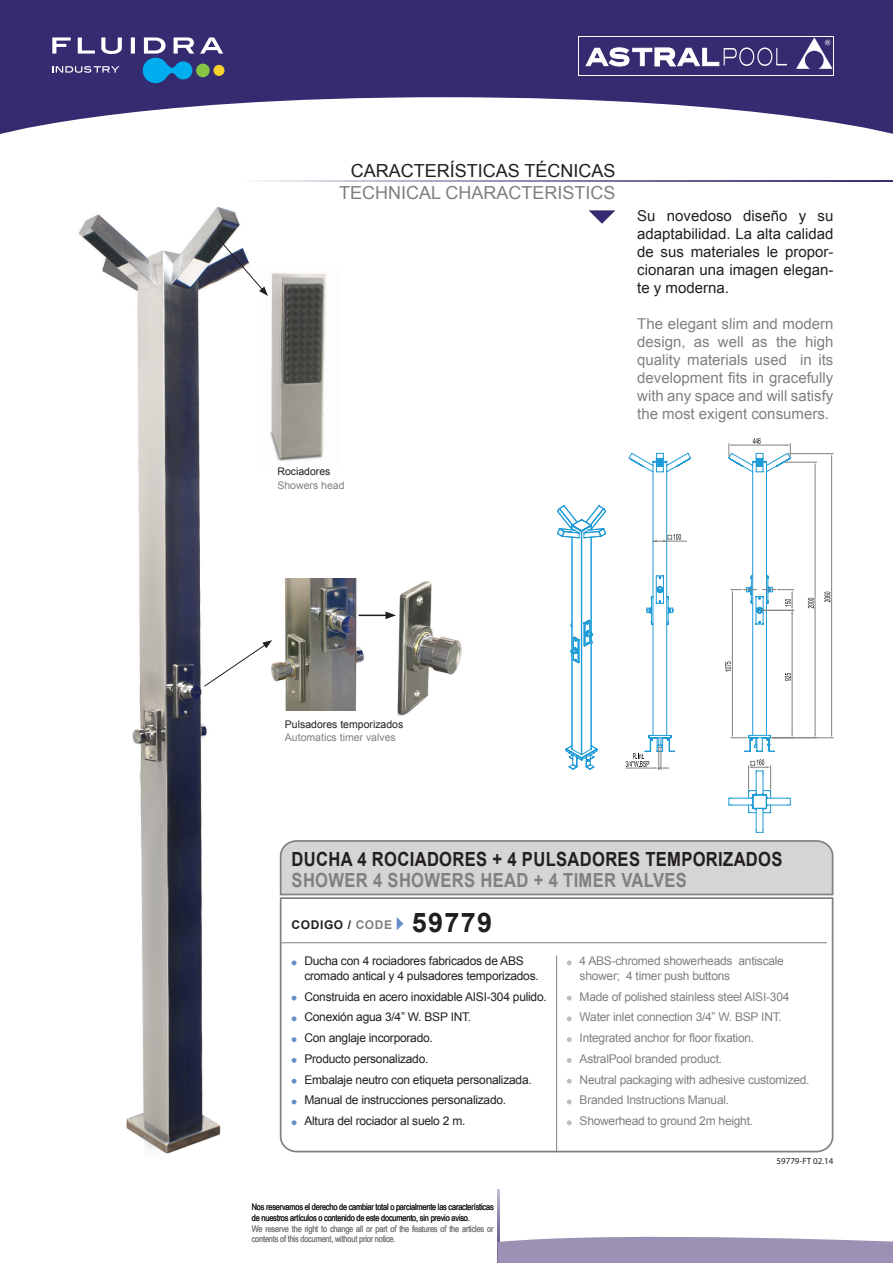
<style>
.page{position:relative;width:893px;height:1263px;background:#fff}
.page>*{position:absolute;margin:0;border:0;box-sizing:border-box;transform-origin:0 0}
.t1{font:700 27px "Arial";letter-spacing:.05em;color:#231f20}
.t2{font:700 19.5px "Arial";letter-spacing:.02em;color:#231f20;scale:.85 1}
.t3{font:700 19.5px "Arial";letter-spacing:.02em;color:#808083;scale:.85 1}
.t4{font:18px "Arial";color:#808083}
.t5{font:18px "Arial";color:#231f20}
.t6{font:15px/18px "Arial";color:#808083;text-align:justify}
.t7{font:15px/18px "Arial";color:#231f20;text-align:justify}
.t8{font:12px/20.9px "Arial";letter-spacing:-.02em;color:#231f20}
.t9{font:12px/20.9px "Arial";letter-spacing:-.02em;color:#808083}
.t10{font:700 12px "Arial";letter-spacing:.05em;color:#231f20}
.t11{font:10.5px "Arial";color:#231f20}
.t12{font:10.5px "Arial";color:#808083}
.t13{font:9px/10.8px "Arial Narrow";letter-spacing:-.02em;color:#231f20}
.t14{font:9px/10.8px "Arial Narrow";letter-spacing:-.02em;color:#808083}
.t15{font:9px "Myriad Pro";color:#231f20}
.s1{color:#808083}
</style>
<div class="page">
<svg style="left:0;top:0;width:893px;height:134px;fill:#352b70"></svg>
<svg style="left:213px;top:65px;width:12px;height:11px"></svg>
<svg style="left:52px;top:37px;width:171px;height:46px;background:#515d91"></svg>
<svg style="left:589px;top:210px;width:26px;height:14px"></svg>
<svg style="left:259px;top:180px;width:634px;height:1px"></svg>
<svg style="left:497px;top:1189px;width:3px;height:41px"></svg>
<div style="left:578px;top:36px;width:255px;height:40px;background:#352b70"></div>
<svg style="left:796px;top:37px;width:36px;height:32px"></svg>
<svg style="left:585px;top:47px;width:202px;height:20px"></svg>
<svg style="left:497px;top:1230px;width:396px;height:33px"></svg>
<img style="left:78px;top:207px;width:240px;height:947px">
<img style="left:397px;top:581px;width:65px;height:135px">
<img style="left:266px;top:578px;width:98px;height:132px">
<svg style="left:359px;top:611px;width:37px;height:8px"></svg>
<svg style="left:279px;top:839px;width:555px;height:57px;background:#d1d1d3"></svg>
<svg style="left:279px;top:896px;width:555px;height:257px"></svg>
<hr style="left:556px;top:955px;width:1px;height:197px;background:#808083">
<hr style="left:282px;top:942px;width:545px;height:1px;background:#808083">
<svg style="left:567px;top:960px;width:5px;height:5px"></svg>
<svg style="left:567px;top:996px;width:5px;height:4px"></svg>
<svg style="left:567px;top:1016px;width:5px;height:5px"></svg>
<svg style="left:567px;top:1037px;width:5px;height:5px"></svg>
<svg style="left:567px;top:1058px;width:5px;height:5px"></svg>
<svg style="left:567px;top:1079px;width:5px;height:5px"></svg>
<svg style="left:567px;top:1099px;width:5px;height:5px"></svg>
<svg style="left:567px;top:1120px;width:5px;height:5px"></svg>
<svg style="left:292px;top:960px;width:4px;height:5px"></svg>
<svg style="left:292px;top:996px;width:4px;height:4px"></svg>
<svg style="left:292px;top:1016px;width:4px;height:5px"></svg>
<svg style="left:292px;top:1037px;width:4px;height:5px"></svg>
<svg style="left:292px;top:1058px;width:4px;height:5px"></svg>
<svg style="left:292px;top:1079px;width:4px;height:5px"></svg>
<svg style="left:292px;top:1099px;width:4px;height:5px"></svg>
<svg style="left:292px;top:1120px;width:4px;height:5px"></svg>
<svg style="left:397px;top:917px;width:6px;height:13px"></svg>
<svg style="left:203px;top:640px;width:69px;height:47px"></svg>
<img style="left:262px;top:265px;width:64px;height:206px">
<svg style="left:216px;top:236px;width:52px;height:60px"></svg>
<hr style="left:785px;top:462px;width:32px;height:1px;background:#808180">
<hr style="left:815px;top:465px;width:1px;height:270px;background:#808180">
<svg style="left:808px;top:598px;width:6px;height:10px"></svg>
<hr style="left:772px;top:737px;width:61px;height:1px;background:#808180">
<hr style="left:789px;top:453px;width:44px;height:1px;background:#808180">
<hr style="left:831px;top:457px;width:1px;height:278px;background:#808180">
<svg style="left:824px;top:592px;width:6px;height:10px"></svg>
<svg style="left:557px;top:438px;width:237px;height:395px"></svg>
<h3 class="t5" style="left:351px;top:159px;width:266px">CARACTERÍSTICAS TÉCNICAS</h3>
<h3 class="t4" style="left:339px;top:181px;width:278px">TECHNICAL CHARACTERISTICS</h3>
<p class="t11" style="left:277px;top:464px;width:55px">Rociadores</p>
<p class="t12" style="left:277px;top:479px;width:69px">Showers head</p>
<p class="t7" style="left:637px;top:207px;width:198px">Su novedoso diseño y su adaptabilidad. La alta calidad de sus materiales le propor&shy;cionaran una imagen elegan&shy;te y moderna.</p>
<p class="t6" style="left:637px;top:315px;width:198px">The elegant slim and modern design, as well as the high quality materials used in its development fits in gracefully with any space and will satisfy the most exigent consumers.</p>
<p class="t11" style="left:285px;top:717px;width:120px">Pulsadores temporizados</p>
<p class="t12" style="left:285px;top:730px;width:112px">Automatics timer valves</p>
<h2 class="t2" style="left:292px;top:846px;width:579px">DUCHA 4 ROCIADORES + 4 PULSADORES TEMPORIZADOS</h2>
<h2 class="t3" style="left:292px;top:867px;width:465px">SHOWER 4 SHOWERS HEAD + 4 TIMER VALVES</h2>
<p class="t10" style="left:292px;top:916px;width:102px">CODIGO / <span class="s1">CODE</span></p>
<h1 class="t1" style="left:412px;top:904px;width:82px">59779</h1>
<p class="t8" style="left:304px;top:954px;width:236px;line-height:14.4px">Ducha con 4 rociadores fabricados de ABS cromado antical y 4 pulsadores temporizados.</p>
<p class="t8" style="left:304px;top:986px;width:244px">Construida en acero inoxidable AISI-304 pulido.<br>Conexión agua 3/4” W. BSP INT.<br>Con anglaje incorporado.<br>Producto personalizado.<br>Embalaje neutro con etiqueta personalizada.<br>Manual de instrucciones personalizado.<br>Altura del rociador al suelo 2 m.</p>
<p class="t13" style="left:252px;top:1201px;width:243px">Nos reservamos el derecho de cambiar total o parcialmente las características de nuestros artículos o contenido de este documento, sin previo aviso.</p>
<p class="t14" style="left:252px;top:1223px;width:243px">We reserve the right to change all or part of the features of the articles or contents of this document, without prior notice.</p>
<p class="t9" style="left:580px;top:954px;width:206px;line-height:14.4px">4 ABS-chromed showerheads antiscale shower; 4 timer push buttons</p>
<p class="t9" style="left:580px;top:986px;width:232px">Made of polished stainless steel AISI-304<br>Water inlet connection 3/4” W. BSP INT.<br>Integrated anchor for floor fixation.<br>AstralPool branded product.<br>Neutral packaging with adhesive customized.<br>Branded Instructions Manual.<br>Showerhead to ground 2m height.</p>
<p class="t15" style="left:776px;top:1155px;width:58px">59779-FT 02.14</p>
</div>
